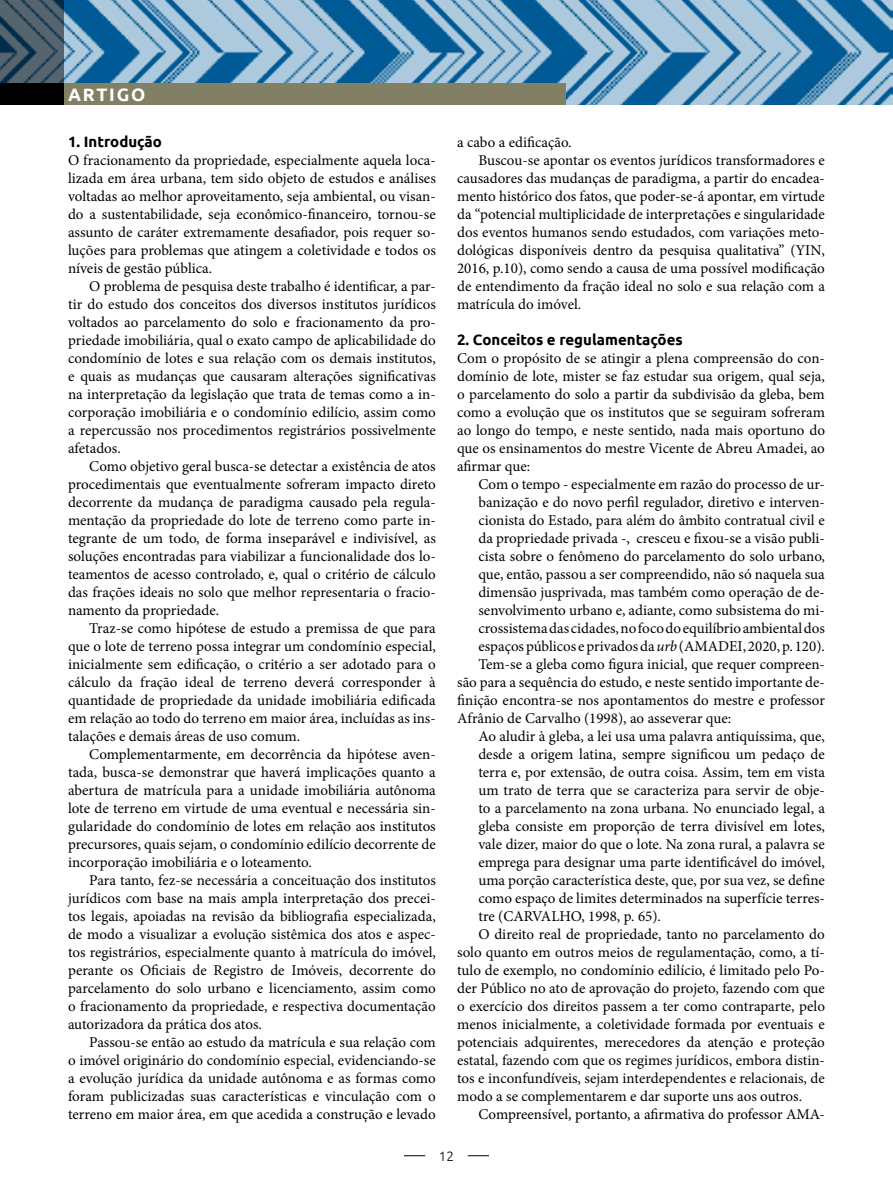
<style>
.page{position:relative;width:893px;height:1191px;background:#fff}
.page>*{position:absolute;margin:0;border:0;box-sizing:border-box;transform-origin:0 0}
.t1{font:700 18px "Ubuntu";letter-spacing:.1em;color:#fff}
.t2{font:15px/18px "Minion Pro";color:#000;text-align:justify}
.t3{font:700 15px "Ubuntu";color:#000}
.t4{font:300 13.5px "Ubuntu";color:#000}
.s1{font-style:italic}
</style>
<div class="page">
<svg style="left:404px;top:1155px;width:21px;height:1px"></svg>
<svg style="left:468px;top:1155px;width:21px;height:1px"></svg>
<img style="left:64px;top:0;width:829px;height:104px">
<svg style="left:0;top:0;width:64px;height:83px;background:#435866"></svg>
<div style="left:0;top:83px;width:566px;height:21px;background:#828064"></div>
<div style="left:0;top:83px;width:64px;height:21px;background:#000"></div>
<p class="t1" style="left:68px;top:83px;width:79px">ARTIGO</p>
<p class="t3" style="left:68px;top:133px;width:95px">1. Introdução</p>
<p class="t2" style="left:68px;top:151px;width:369px">O fracionamento da propriedade, especialmente aquela loca&shy;lizada em área urbana, tem sido objeto de estudos e análises voltadas ao melhor aproveitamento, seja ambiental, ou visan&shy;do a sustentabilidade, seja econômico-financeiro, tornou-se assunto de caráter extremamente desafiador, pois requer so&shy;luções para problemas que atingem a coletividade e todos os níveis de gestão pública.</p>
<p class="t2" style="left:68px;top:277px;width:369px;text-indent:21px">O problema de pesquisa deste trabalho é identificar, a par&shy;tir do estudo dos conceitos dos diversos institutos jurídicos voltados ao parcelamento do solo e fracionamento da pro&shy;priedade imobiliária, qual o exato campo de aplicabilidade do condomínio de lotes e sua relação com os demais institutos, e quais as mudanças que causaram alterações significativas na interpretação da legislação que trata de temas como a in&shy;corporação imobiliária e o condomínio edilício, assim como a repercussão nos procedimentos registrários possivelmente afetados.</p>
<p class="t2" style="left:68px;top:457px;width:369px;text-indent:21px">Como objetivo geral busca-se detectar a existência de atos procedimentais que eventualmente sofreram impacto direto decorrente da mudança de paradigma causado pela regula&shy;mentação da propriedade do lote de terreno como parte in&shy;tegrante de um todo, de forma inseparável e indivisível, as soluções encontradas para viabilizar a funcionalidade dos lo&shy;teamentos de acesso controlado, e, qual o critério de cálculo das frações ideais no solo que melhor representaria o fracio&shy;namento da propriedade.</p>
<p class="t2" style="left:68px;top:619px;width:369px;text-indent:21px">Traz-se como hipótese de estudo a premissa de que para que o lote de terreno possa integrar um condomínio especial, inicialmente sem edificação, o critério a ser adotado para o cálculo da fração ideal de terreno deverá corresponder à quantidade de propriedade da unidade imobiliária edificada em relação ao todo do terreno em maior área, incluídas as ins&shy;talações e demais áreas de uso comum.</p>
<p class="t2" style="left:68px;top:745px;width:369px;text-indent:21px">Complementarmente, em decorrência da hipótese aven&shy;tada, busca-se demonstrar que haverá implicações quanto a abertura de matrícula para a unidade imobiliária autônoma lote de terreno em virtude de uma eventual e necessária sin&shy;gularidade do condomínio de lotes em relação aos institutos precursores, quais sejam, o condomínio edilício decorrente de incorporação imobiliária e o loteamento.</p>
<p class="t2" style="left:68px;top:871px;width:369px;text-indent:21px">Para tanto, fez-se necessária a conceituação dos institutos jurídicos com base na mais ampla interpretação dos precei&shy;tos legais, apoiadas na revisão da bibliografia especializada, de modo a visualizar a evolução sistêmica dos atos e aspec&shy;tos registrários, especialmente quanto à matrícula do imóvel, perante os Oficiais de Registro de Imóveis, decorrente do parcelamento do solo urbano e licenciamento, assim como o fracionamento da propriedade, e respectiva documentação autorizadora da prática dos atos.</p>
<p class="t2" style="left:68px;top:1033px;width:369px;text-indent:21px">Passou-se então ao estudo da matrícula e sua relação com o imóvel originário do condomínio especial, evidenciando-se a evolução jurídica da unidade autônoma e as formas como foram publicizadas suas características e vinculação com o terreno em maior área, em que acedida a construção e levado</p>
<p class="t2" style="left:457px;top:133px;width:116px">a cabo a edificação.</p>
<p class="t2" style="left:478px;top:151px;width:348px">Buscou-se apontar os eventos jurídicos transformadores e</p>
<p class="t2" style="left:457px;top:169px;width:369px">causadores das mudanças de paradigma, a partir do encadea-</p>
<p class="t2" style="left:457px;top:187px;width:369px">mento histórico dos fatos, que poder-se-á apontar, em virtude</p>
<p class="t2" style="left:457px;top:205px;width:369px">da “potencial multiplicidade de interpretações e singularidade</p>
<p class="t2" style="left:457px;top:223px;width:369px">dos eventos humanos sendo estudados, com variações meto-</p>
<p class="t2" style="left:457px;top:241px;width:369px">dológicas disponíveis dentro da pesquisa qualitativa” (YIN,</p>
<p class="t2" style="left:457px;top:259px;width:369px">2016, p.10), como sendo a causa de uma possível modificação</p>
<p class="t2" style="left:457px;top:277px;width:369px">de entendimento da fração ideal no solo e sua relação com a</p>
<p class="t2" style="left:457px;top:295px;width:126px">matrícula do imóvel.</p>
<p class="t3" style="left:457px;top:331px;width:227px">2. Conceitos e regulamentações</p>
<p class="t2" style="left:457px;top:349px;width:369px">Com o propósito de se atingir a plena compreensão do con&shy;domínio de lote, mister se faz estudar sua origem, qual seja, o parcelamento do solo a partir da subdivisão da gleba, bem como a evolução que os institutos que se seguiram sofreram ao longo do tempo, e neste sentido, nada mais oportuno do que os ensinamentos do mestre Vicente de Abreu Amadei, ao afirmar que:</p>
<p class="t2" style="left:478px;top:475px;width:348px">Com o tempo - especialmente em razão do processo de ur-</p>
<p class="t2" style="left:478px;top:493px;width:348px">banização e do novo perfil regulador, diretivo e interven-</p>
<p class="t2" style="left:478px;top:511px;width:348px">cionista do Estado, para além do âmbito contratual civil e</p>
<p class="t2" style="left:478px;top:529px;width:348px">da propriedade privada -, cresceu e fixou-se a visão publi-</p>
<p class="t2" style="left:478px;top:547px;width:348px">cista sobre o fenômeno do parcelamento do solo urbano,</p>
<p class="t2" style="left:478px;top:565px;width:348px">que, então, passou a ser compreendido, não só naquela sua</p>
<p class="t2" style="left:478px;top:583px;width:348px">dimensão jusprivada, mas também como operação de de-</p>
<p class="t2" style="left:478px;top:601px;width:348px">senvolvimento urbano e, adiante, como subsistema do mi-</p>
<p class="t2" style="left:478px;top:619px;width:348px">crossistema das cidades, no foco do equilíbrio ambiental dos</p>
<p class="t2" style="left:478px;top:637px;width:348px">espaços públicos e privados da <span class="s1">urb</span> (AMADEI, 2020, p. 120).</p>
<p class="t2" style="left:478px;top:655px;width:348px">Tem-se a gleba como figura inicial, que requer compreen-</p>
<p class="t2" style="left:457px;top:673px;width:369px">são para a sequência do estudo, e neste sentido importante de-</p>
<p class="t2" style="left:457px;top:691px;width:369px">finição encontra-se nos apontamentos do mestre e professor</p>
<p class="t2" style="left:457px;top:709px;width:276px">Afrânio de Carvalho (1998), ao asseverar que:</p>
<p class="t2" style="left:478px;top:727px;width:348px">Ao aludir à gleba, a lei usa uma palavra antiquíssima, que,</p>
<p class="t2" style="left:478px;top:745px;width:348px">desde a origem latina, sempre significou um pedaço de</p>
<p class="t2" style="left:478px;top:763px;width:348px">terra e, por extensão, de outra coisa. Assim, tem em vista</p>
<p class="t2" style="left:478px;top:781px;width:348px">um trato de terra que se caracteriza para servir de obje-</p>
<p class="t2" style="left:478px;top:799px;width:348px">to a parcelamento na zona urbana. No enunciado legal, a</p>
<p class="t2" style="left:478px;top:817px;width:348px">gleba consiste em proporção de terra divisível em lotes,</p>
<p class="t2" style="left:478px;top:835px;width:348px">vale dizer, maior do que o lote. Na zona rural, a palavra se</p>
<p class="t2" style="left:478px;top:853px;width:348px">emprega para designar uma parte identificável do imóvel,</p>
<p class="t2" style="left:478px;top:871px;width:348px">uma porção característica deste, que, por sua vez, se define</p>
<p class="t2" style="left:478px;top:889px;width:348px">como espaço de limites determinados na superfície terres-</p>
<p class="t2" style="left:478px;top:907px;width:184px">tre (CARVALHO, 1998, p. 65).</p>
<p class="t2" style="left:478px;top:925px;width:348px">O direito real de propriedade, tanto no parcelamento do</p>
<p class="t2" style="left:457px;top:943px;width:369px">solo quanto em outros meios de regulamentação, como, a tí-</p>
<p class="t2" style="left:457px;top:961px;width:369px">tulo de exemplo, no condomínio edilício, é limitado pelo Po-</p>
<p class="t2" style="left:457px;top:979px;width:369px">der Público no ato de aprovação do projeto, fazendo com que</p>
<p class="t2" style="left:457px;top:997px;width:369px">o exercício dos direitos passem a ter como contraparte, pelo</p>
<p class="t2" style="left:457px;top:1015px;width:369px">menos inicialmente, a coletividade formada por eventuais e</p>
<p class="t2" style="left:457px;top:1033px;width:369px">potenciais adquirentes, merecedores da atenção e proteção</p>
<p class="t2" style="left:457px;top:1051px;width:369px">estatal, fazendo com que os regimes jurídicos, embora distin-</p>
<p class="t2" style="left:457px;top:1069px;width:369px">tos e inconfundíveis, sejam interdependentes e relacionais, de</p>
<p class="t2" style="left:457px;top:1087px;width:346px">modo a se complementarem e dar suporte uns aos outros.</p>
<p class="t2" style="left:478px;top:1105px;width:348px">Compreensível, portanto, a afirmativa do professor AMA-</p>
<p class="t4" style="left:439px;top:1148px;width:17px">12</p>
</div>
